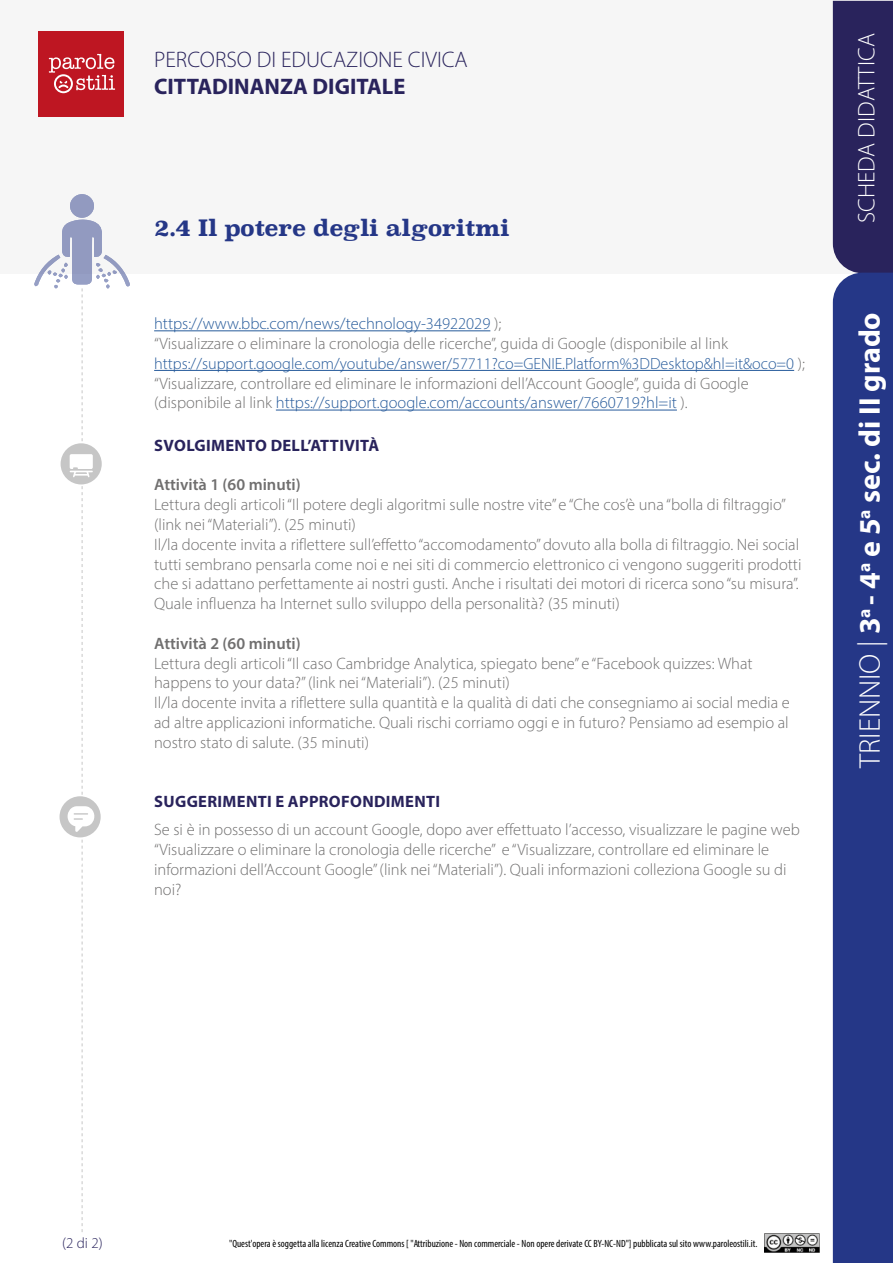
<style>
.page{position:relative;width:893px;height:1263px;background:#fff}
.page>*{position:absolute;margin:0;border:0;box-sizing:border-box;transform-origin:0 0}
.t1{font:700 30px "Myriad Pro";color:#fff}
.t2{font:300 24px "Myriad Pro";color:#fff}
.t3{font:300 22.5px "Myriad Pro";color:#29235c}
.t4{font:700 22.5px "Superclarendon";letter-spacing:-.02em;color:#253787}
.t5{font:700 22.5px "Myriad Pro";color:#29235c}
.t6{font:300 16.5px/19.8px "Myriad Pro";color:#706f6f}
.t7{font:700 16.5px "Myriad Pro";letter-spacing:.02em;color:#29235c}
.t8{font:600 16.5px "Myriad Pro";color:#706f6f}
.t9{font:300 16.2px "Myriad Pro";color:#275b9b}
.t10{font:300 15px "Myriad Pro";color:#29235c}
.t11{font:condensed 10.5px "Myriad Pro";color:#000}
.s1{color:#275b9b}
.s2{color:#706f6f}
.s3{font-weight:300}
</style>
<div class="page">
<img style="left:765px;top:1233px;width:54px;height:19px">
<div style="left:0;top:0;width:893px;height:273px;background:#f6f6f6"></div>
<div style="left:833px;top:1px;width:60px;height:272px;background:#29235c"></div>
<div style="left:38px;top:31px;width:86px;height:86px;background:#be1622"></div>
<svg style="left:49px;top:54px;width:66px;height:39px"></svg>
<div style="left:833px;top:273px;width:60px;height:990px;background:#253787"></div>
<hr style="left:154px;top:330px;width:336px;height:1px;background:#275b9b">
<hr style="left:154px;top:370px;width:640px;height:1px;background:#275b9b">
<hr style="left:276px;top:410px;width:401px;height:1px;background:#275b9b">
<svg style="left:34px;top:194px;width:96px;height:1038px"></svg>
<h3 class="t3" style="left:154px;top:46px;width:315px">PERCORSO DI EDUCAZIONE CIVICA</h3>
<h3 class="t5" style="left:154px;top:72px;width:253px">CITTADINANZA DIGITALE</h3>
<h3 class="t4" style="left:154px;top:211px;width:357px">2.4 Il potere degli algoritmi</h3>
<p class="t6" style="left:154px;top:314px;width:575px"><span class="s1">https://www.bbc.com/news/technology-34922029</span> );<br>“Visualizzare o eliminare la cronologia delle ricerche”, guida di Google (disponibile al link</p>
<p class="t9" style="left:154px;top:354px;width:652px">https://support.google.com/youtube/answer/57711?co=GENIE.Platform%3DDesktop&amp;hl=it&amp;oco=0 <span class="s2">);</span></p>
<p class="t6" style="left:154px;top:373px;width:596px">“Visualizzare, controllare ed eliminare le informazioni dell’Account Google”, guida di Google (disponibile al link <span class="s1">https://support.google.com/accounts/answer/7660719?hl=it</span> ).</p>
<p class="t7" style="left:154px;top:434px;width:226px">SVOLGIMENTO DELL’ATTIVITÀ</p>
<p class="t8" style="left:154px;top:474px;width:148px">Attività 1 (60 minuti)</p>
<p class="t6" style="left:154px;top:495px;width:649px">Lettura degli articoli “Il potere degli algoritmi sulle nostre vite” e “Che cos’è una “bolla di filtraggio” (link nei “Materiali”). (25 minuti)<br>Il/la docente invita a riflettere sull’effetto “accomodamento” dovuto alla bolla di filtraggio. Nei social tutti sembrano pensarla come noi e nei siti di commercio elettronico ci vengono suggeriti prodotti che si adattano perfettamente ai nostri gusti. Anche i risultati dei motori di ricerca sono “su misura”.<br>Quale influenza ha Internet sullo sviluppo della personalità? (35 minuti)</p>
<p class="t8" style="left:154px;top:633px;width:148px">Attività 2 (60 minuti)</p>
<p class="t6" style="left:154px;top:653px;width:637px">Lettura degli articoli “Il caso Cambridge Analytica, spiegato bene” e “Facebook quizzes: What happens to your data?” (link nei “Materiali”). (25 minuti)<br>Il/la docente invita a riflettere sulla quantità e la qualità di dati che consegniamo ai social media e ad altre applicazioni informatiche. Quali rischi corriamo oggi e in futuro? Pensiamo ad esempio al nostro stato di salute. (35 minuti)</p>
<p class="t7" style="left:154px;top:791px;width:287px">SUGGERIMENTI E APPROFONDIMENTI</p>
<p class="t6" style="left:154px;top:820px;width:647px">Se si è in possesso di un account Google, dopo aver effettuato l’accesso, visualizzare le pagine web “Visualizzare o eliminare la cronologia delle ricerche” e “Visualizzare, controllare ed eliminare le informazioni dell’Account Google” (link nei “Materiali”). Quali informazioni colleziona Google su di noi?</p>
<h2 class="t2" style="left:852px;top:223px;width:191px;rotate:-90deg">SCHEDA DIDATTICA</h2>
<h1 class="t1" style="left:850px;top:768px;width:457px;rotate:-90deg"><span class="s3">TRIENNIO |</span> 3<sup>a</sup> - 4<sup>a</sup> e 5<sup>a</sup> sec. di II grado</h1>
<p class="t10" style="left:62px;top:1234px;width:42px">(2 di 2)</p>
<p class="t11" style="left:229px;top:1237px;width:530px">"Quest'opera è soggetta alla licenza Creative Commons [ "Attribuzione - Non commerciale - Non opere derivate CC BY-NC-ND"] pubblicata sul sito www.paroleostili.it.</p>
</div>
